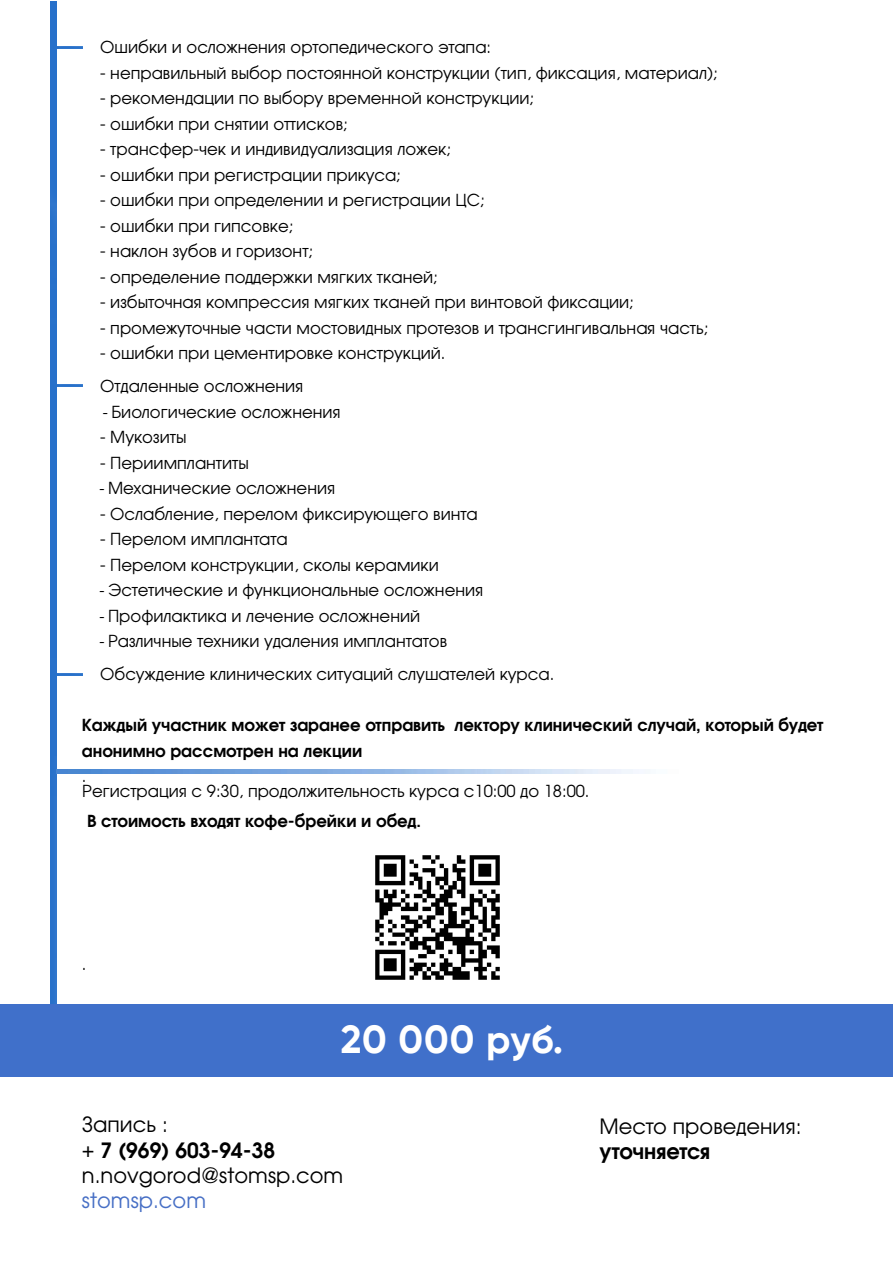
<style>
.page{position:relative;width:893px;height:1263px;background:#fff}
.page>*{position:absolute;margin:0;border:0;box-sizing:border-box;transform-origin:0 0}
.t1{font:700 39px "Gilroy";letter-spacing:.015em;color:#fff}
.t2{font:21px/25.2px "AG Avalanche C";color:#000}
.t3{font:21px "AG Avalanche C";color:#476fc5}
.t4{font:700 21px "AG Avalanche C";letter-spacing:-.02em;color:#000}
.t5{font:16.5px/33px "AG Avalanche C";color:#000}
.t6{font:700 16.5px/25.5px "AG Avalanche C";color:#000}
.s1{font-family:"Myriad Pro"}
.s2{font-weight:700}
</style>
<div class="page">
<img style="left:375px;top:855px;width:125px;height:125px">
<div style="left:51px;top:1px;width:6px;height:1003px;background:#2770ca"></div>
<img style="left:57px;top:769px;width:582px;height:4px">
<img style="left:55px;top:673px;width:27px;height:2px">
<img style="left:55px;top:384px;width:27px;height:2px">
<img style="left:55px;top:46px;width:27px;height:2px">
<div style="left:1px;top:1004px;width:892px;height:72px;background:#4070ca"></div>
<p class="t5" style="left:100px;top:30px;width:392px">Ошибки и осложнения ортопедического этапа:</p>
<p class="t5" style="left:100px;top:56px;width:619px">- неправильный выбор постоянной конструкции (тип, фиксация, материал);</p>
<p class="t5" style="left:100px;top:81px;width:435px">- рекомендации по выбору временной конструкции;</p>
<p class="t5" style="left:100px;top:107px;width:249px">- ошибки при снятии оттисков;</p>
<p class="t5" style="left:100px;top:132px;width:352px">- трансфер-чек и индивидуализация ложек;</p>
<p class="t5" style="left:100px;top:158px;width:302px">- ошибки при регистрации прикуса;</p>
<p class="t5" style="left:100px;top:183px;width:386px">- ошибки при определении и регистрации ЦС;</p>
<p class="t5" style="left:100px;top:209px;width:195px">- ошибки при гипсовке;</p>
<p class="t5" style="left:100px;top:234px;width:214px">- наклон зубов и горизонт;</p>
<p class="t5" style="left:100px;top:260px;width:339px">- определение поддержки мягких тканей;</p>
<p class="t5" style="left:100px;top:285px;width:535px">- избыточная компрессия мягких тканей при винтовой фиксации;</p>
<p class="t5" style="left:100px;top:311px;width:609px">- промежуточные части мостовидных протезов и трансгингивальная часть;</p>
<p class="t5" style="left:100px;top:336px;width:347px">- ошибки при цементировке конструкций.<br>Отдаленные осложнения</p>
<p class="t5" style="left:103px;top:395px;width:239px"><span class="s1">-</span> Биологические осложнения</p>
<p class="t5" style="left:100px;top:420px;width:88px">- Мукозиты</p>
<p class="t5" style="left:100px;top:446px;width:150px">- Периимплантиты</p>
<p class="t5" style="left:99px;top:471px;width:237px"><span class="s1">-</span> Механические осложнения</p>
<p class="t5" style="left:100px;top:497px;width:379px">- Ослабление, перелом фиксирующего винта</p>
<p class="t5" style="left:100px;top:522px;width:189px">- Перелом имплантата</p>
<p class="t5" style="left:100px;top:548px;width:340px">- Перелом конструкции, сколы керамики</p>
<p class="t5" style="left:99px;top:573px;width:385px"><span class="s1">-</span> Эстетические и функциональные осложнения</p>
<p class="t5" style="left:99px;top:599px;width:322px"><span class="s1">-</span> Профилактика и лечение осложнений</p>
<p class="t5" style="left:99px;top:624px;width:456px"><span class="s1">-</span> Различные техники удаления имплантатов<br>Обсуждение клинических ситуаций слушателей курса.</p>
<p class="t6" style="left:82px;top:712px;width:743px">Каждый участник может заранее отправить лектору клинический случай, который будет анонимно рассмотрен на лекции</p>
<p class="t5" style="left:82px;top:759px;width:6px">.</p>
<p class="t5" style="left:82px;top:774px;width:509px">Регистрация с 9:30, продолжительность курса с10:00 до 18:00.</p>
<p class="t6" style="left:87px;top:808px;width:335px">В стоимость входят кофе-брейки и обед.</p>
<p class="t5" style="left:82px;top:947px;width:6px">.</p>
<h1 class="t1" style="left:341px;top:1015px;width:224px">20 000 руб.</h1>
<p class="t2" style="left:82px;top:1112px;width:263px">Запись :<br>+ <span class="s2">7 (969) 603-94-38 </span>n.novgorod@stomsp.com</p>
<p class="t3" style="left:82px;top:1187px;width:126px">stomsp.com</p>
<p class="t2" style="left:599px;top:1113px;width:203px">Место проведения:</p>
<p class="t4" style="left:599px;top:1138px;width:112px">уточняется</p>
</div>
